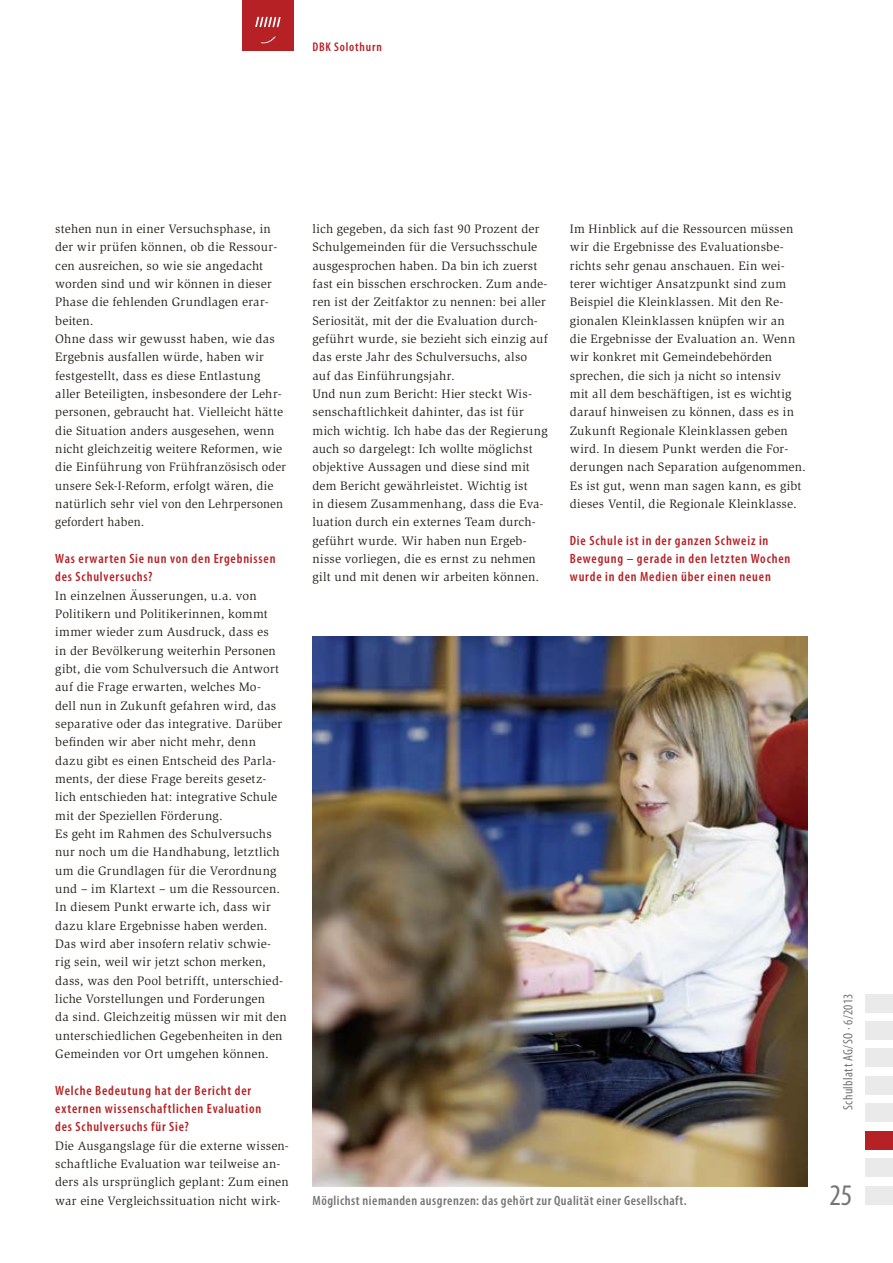
<style>
.page{position:relative;width:893px;height:1263px;background:#fff}
.page>*{position:absolute;margin:0;border:0;box-sizing:border-box;transform-origin:0 0}
.t1{font:condensed 30px "Myriad Pro";color:#757574}
.t2{font:600 condensed 13.5px/18.3px "Myriad Pro";letter-spacing:.06em;color:#b52124}
.t3{font:600 condensed 13.5px "Myriad Pro";letter-spacing:.035em;color:#757574}
.t4{font:condensed 13.5px "Myriad Pro";letter-spacing:.03em;color:#757574}
.t5{font:12.6px/18.3px "Slimbach Std";letter-spacing:.015em;color:#27231c}
.t6{font:600 condensed 12.6px "Myriad Pro";letter-spacing:.06em;color:#b52124}
</style>
<div class="page">
<div style="left:242px;top:0;width:51px;height:51px;background:#b52124"></div>
<div style="left:865px;top:1021px;width:28px;height:18px;background:#eaeaea"></div>
<div style="left:865px;top:994px;width:28px;height:18px;background:#eaeaea"></div>
<div style="left:865px;top:1048px;width:28px;height:19px;background:#eaeaea"></div>
<div style="left:865px;top:1076px;width:28px;height:18px;background:#eaeaea"></div>
<div style="left:865px;top:1103px;width:28px;height:19px;background:#eaeaea"></div>
<div style="left:865px;top:1186px;width:28px;height:18px;background:#eaeaea"></div>
<div style="left:865px;top:1158px;width:28px;height:19px;background:#eaeaea"></div>
<svg style="left:261px;top:36px;width:15px;height:7px"></svg>
<svg style="left:255px;top:17px;width:26px;height:10px"></svg>
<div style="left:865px;top:1131px;width:28px;height:18px;background:#b52124"></div>
<img style="left:313px;top:636px;width:495px;height:550px">
<p class="t6" style="left:313px;top:39px;width:71px">DBK Solothurn</p>
<p class="t5" style="left:55px;top:220px;width:232px">stehen nun in einer Versuchsphase, in der wir prüfen können, ob die Ressour&shy;cen ausreichen, so wie sie angedacht worden sind und wir können in dieser Phase die fehlenden Grundlagen erar&shy;beiten.<br>Ohne dass wir gewusst haben, wie das Ergebnis ausfallen würde, haben wir festgestellt, dass es diese Entlastung aller Beteiligten, insbesondere der Lehr&shy;personen, gebraucht hat. Vielleicht hätte die Situation anders ausgesehen, wenn nicht gleichzeitig weitere Reformen, wie die Einführung von Frühfranzösisch oder unsere Sek-I-Reform, erfolgt wären, die natürlich sehr viel von den Lehrpersonen gefordert haben.</p>
<p class="t2" style="left:55px;top:549px;width:222px">Was erwarten Sie nun von den Ergebnissen des Schulversuchs?</p>
<p class="t5" style="left:55px;top:586px;width:233px">In einzelnen Äusserungen, u.a. von Politikern und Politikerinnen, kommt immer wieder zum Ausdruck, dass es<br>in der Bevölkerung weiterhin Personen gibt, die vom Schulversuch die Antwort auf die Frage erwarten, welches Mo-<br>dell nun in Zukunft gefahren wird, das separative oder das integrative. Darüber befinden wir aber nicht mehr, denn dazu gibt es einen Entscheid des Parla&shy;ments, der diese Frage bereits gesetz&shy;lich entschieden hat: integrative Schule mit der Speziellen Förderung.<br>Es geht im Rahmen des Schulversuchs nur noch um die Handhabung, letztlich um die Grundlagen für die Verordnung und – im Klartext – um die Ressourcen.<br>In diesem Punkt erwarte ich, dass wir dazu klare Ergebnisse haben werden.<br>Das wird aber insofern relativ schwie&shy;rig sein, weil wir jetzt schon merken, dass, was den Pool betrifft, unterschied&shy;liche Vorstellungen und Forderungen<br>da sind. Gleichzeitig müssen wir mit den unterschiedlichen Gegebenheiten in den Gemeinden vor Ort umgehen können.</p>
<p class="t2" style="left:55px;top:1081px;width:208px">Welche Bedeutung hat der Bericht der externen wissenschaftlichen Evaluation des Schulversuchs für Sie?</p>
<p class="t5" style="left:55px;top:1136px;width:235px">Die Ausgangslage für die externe wissen&shy;schaftliche Evaluation war teilweise an&shy;ders als ursprünglich geplant: Zum einen war eine Vergleichssituation nicht wirk-</p>
<p class="t5" style="left:313px;top:220px;width:237px">lich gegeben, da sich fast 90 Prozent der Schulgemeinden für die Versuchsschule ausgesprochen haben. Da bin ich zuerst fast ein bisschen erschrocken. Zum ande&shy;ren ist der Zeitfaktor zu nennen: bei aller Seriosität, mit der die Evaluation durch&shy;geführt wurde, sie bezieht sich einzig auf das erste Jahr des Schulversuchs, also auf das Einführungsjahr.<br>Und nun zum Bericht: Hier steckt Wis&shy;senschaftlichkeit dahinter, das ist für mich wichtig. Ich habe das der Regierung auch so dargelegt: Ich wollte möglichst objektive Aussagen und diese sind mit dem Bericht gewährleistet. Wichtig ist<br>in diesem Zusammenhang, dass die Eva&shy;luation durch ein externes Team durch&shy;geführt wurde. Wir haben nun Ergeb&shy;nisse vorliegen, die es ernst zu nehmen gilt und mit denen wir arbeiten können.</p>
<p class="t5" style="left:570px;top:220px;width:238px">Im Hinblick auf die Ressourcen müssen wir die Ergebnisse des Evaluationsbe&shy;richts sehr genau anschauen. Ein wei&shy;terer wichtiger Ansatzpunkt sind zum Beispiel die Kleinklassen. Mit den Re&shy;gionalen Kleinklassen knüpfen wir an<br>die Ergebnisse der Evaluation an. Wenn wir konkret mit Gemeindebehörden sprechen, die sich ja nicht so intensiv<br>mit all dem beschäftigen, ist es wichtig darauf hinweisen zu können, dass es in Zukunft Regionale Kleinklassen geben wird. In diesem Punkt werden die For&shy;derungen nach Separation aufgenommen.<br>Es ist gut, wenn man sagen kann, es gibt dieses Ventil, die Regionale Kleinklasse.</p>
<p class="t2" style="left:570px;top:531px;width:222px">Die Schule ist in der ganzen Schweiz in<br>Bewegung – gerade in den letzten Wochen wurde in den Medien über einen neuen</p>
<p class="t3" style="left:313px;top:1192px;width:376px">Möglichst niemanden ausgrenzen: das gehört zur Qualität einer Gesellschaft.</p>
<p class="t4" style="left:840px;top:1110px;width:118px;rotate:-90deg">Schulblatt AG/SO · 6/2013</p>
<h1 class="t1" style="left:829px;top:1176px;width:25px">25</h1>
</div>
